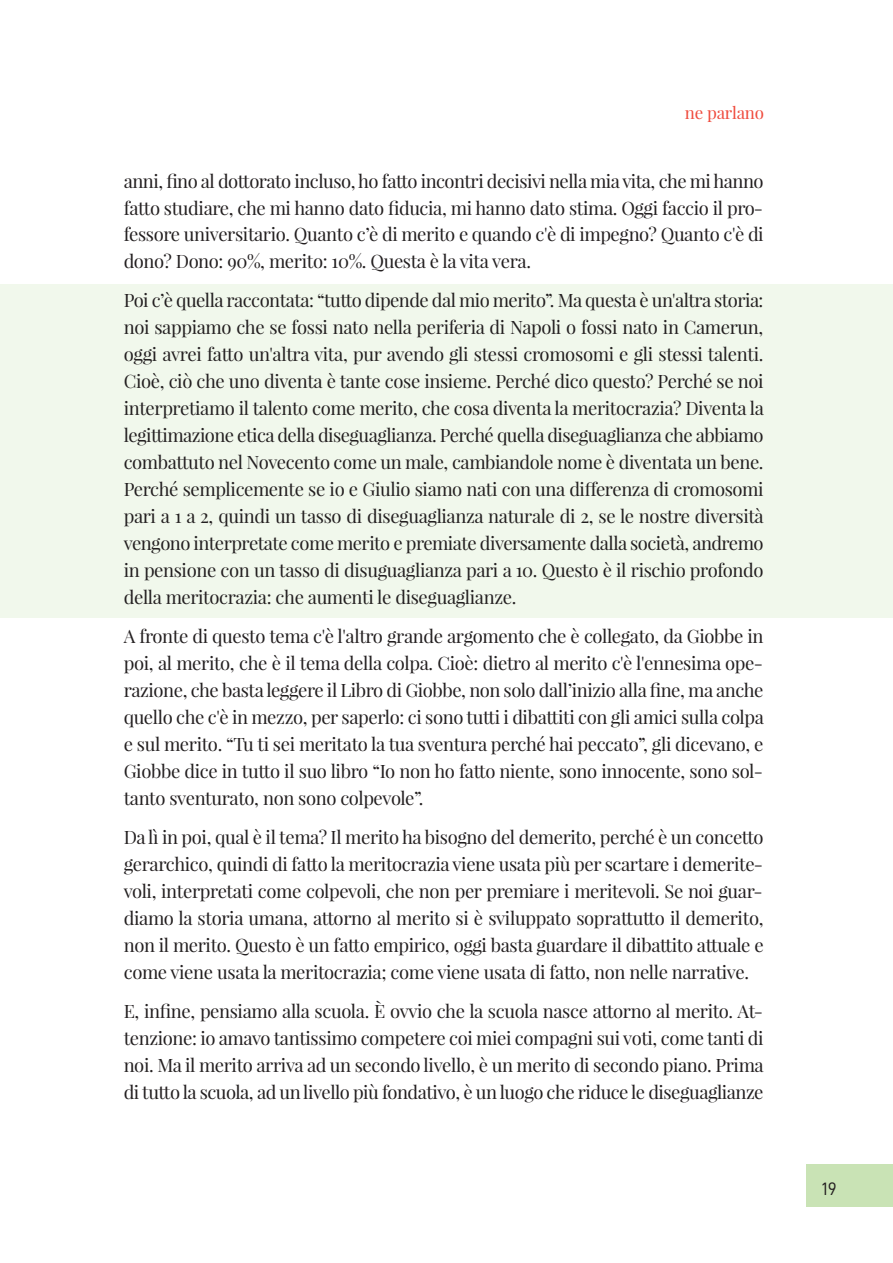
<style>
.page{position:relative;width:893px;height:1263px;background:#fff}
.page>*{position:absolute;margin:0;border:0;box-sizing:border-box;transform-origin:0 0}
.t1{font:18px/27px "Playfair Display";letter-spacing:-.025em;color:#231f20;text-align:justify}
.t2{font:18px "D DIN";color:#231f20}
.t3{font:16.5px "Playfair Display";letter-spacing:-.015em;color:#ef4b3d}
</style>
<div class="page">
<div style="left:0;top:285px;width:893px;height:333px;background:#f1f8ec"></div>
<div style="left:807px;top:1165px;width:86px;height:42px;background:#c9e3b5"></div>
<p class="t3" style="left:685px;top:106px;width:81px">ne parlano</p>
<p class="t1" style="left:124px;top:168px;width:641px">anni, fino al dottorato incluso, ho fatto incontri decisivi nella mia vita, che mi hanno fatto studiare, che mi hanno dato fiducia, mi hanno dato stima. Oggi faccio il pro&shy;fessore universitario. Quanto c’è di merito e quando c'è di impegno? Quanto c'è di dono? Dono: 90%, merito: 10%. Questa è la vita vera.</p>
<p class="t1" style="left:124px;top:288px;width:642px">Poi c’è quella raccontata: “tutto dipende dal mio merito”. Ma questa è un'altra storia: noi sappiamo che se fossi nato nella periferia di Napoli o fossi nato in Camerun, oggi avrei fatto un'altra vita, pur avendo gli stessi cromosomi e gli stessi talenti.<br>Cioè, ciò che uno diventa è tante cose insieme. Perché dico questo? Perché se noi interpretiamo il talento come merito, che cosa diventa la meritocrazia? Diventa la legittimazione etica della diseguaglianza. Perché quella diseguaglianza che abbiamo combattuto nel Novecento come un male, cambiandole nome è diventata un bene.<br>Perché semplicemente se io e Giulio siamo nati con una differenza di cromosomi pari a 1 a 2, quindi un tasso di diseguaglianza naturale di 2, se le nostre diversità vengono interpretate come merito e premiate diversamente dalla società, andremo in pensione con un tasso di disuguaglianza pari a 10. Questo è il rischio profondo della meritocrazia: che aumenti le diseguaglianze.</p>
<p class="t1" style="left:124px;top:624px;width:642px">A fronte di questo tema c'è l'altro grande argomento che è collegato, da Giobbe in poi, al merito, che è il tema della colpa. Cioè: dietro al merito c'è l'ennesima ope&shy;razione, che basta leggere il Libro di Giobbe, non solo dall’inizio alla fine, ma anche quello che c'è in mezzo, per saperlo: ci sono tutti i dibattiti con gli amici sulla colpa e sul merito. “Tu ti sei meritato la tua sventura perché hai peccato”, gli dicevano, e Giobbe dice in tutto il suo libro “Io non ho fatto niente, sono innocente, sono sol&shy;tanto sventurato, non sono colpevole”.</p>
<p class="t1" style="left:124px;top:825px;width:641px">Da lì in poi, qual è il tema? Il merito ha bisogno del demerito, perché è un concetto gerarchico, quindi di fatto la meritocrazia viene usata più per scartare i demerite&shy;voli, interpretati come colpevoli, che non per premiare i meritevoli. Se noi guar&shy;diamo la storia umana, attorno al merito si è sviluppato soprattutto il demerito, non il merito. Questo è un fatto empirico, oggi basta guardare il dibattito attuale e come viene usata la meritocrazia; come viene usata di fatto, non nelle narrative.</p>
<p class="t1" style="left:124px;top:999px;width:641px">E, infine, pensiamo alla scuola. È ovvio che la scuola nasce attorno al merito. At&shy;tenzione: io amavo tantissimo competere coi miei compagni sui voti, come tanti di noi. Ma il merito arriva ad un secondo livello, è un merito di secondo piano. Prima di tutto la scuola, ad un livello più fondativo, è un luogo che riduce le diseguaglianze</p>
<p class="t2" style="left:822px;top:1180px;width:16px">19</p>
</div>
